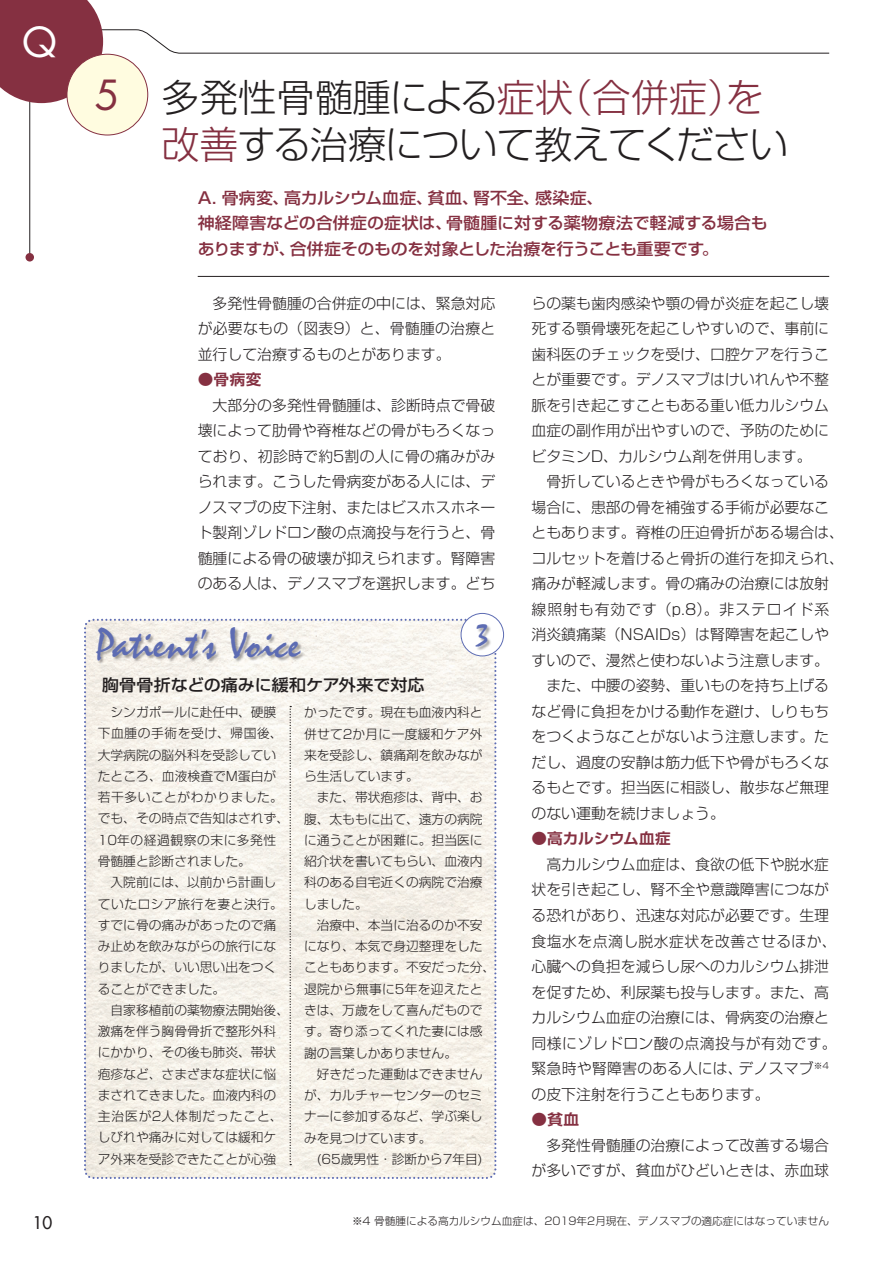
<style>
.page{position:relative;width:893px;height:1263px;background:#fff}
.page>*{position:absolute;margin:0;border:0;box-sizing:border-box;transform-origin:0 0}
.t1{font:40.35px "Mistral";color:#5d6cb3}
.t2{font:40.35px "Futura";color:#853041}
.t3{font:40.35px "Futura";color:#fff}
.t4{font:300 38.25px/46.8px "Shin Go Pro";letter-spacing:-.02em;color:#231f20}
.t5{font:29.7px "Mistral";color:#5d6cb3}
.t6{font:16.95px "Futura";color:#231f20}
.t7{font:500 16.2px/25.5px "Shin Go Pro";letter-spacing:-.01em;color:#853041;scale:1.05 1}
.t8{font:500 16.2px "Shin Go Pro";color:#231f20;scale:1.05 1}
.t9{font:300 14.85px/25.5px "Shin Go Pro";color:#231f20}
.t10{font:700 14.85px "Shin Go Pro De";letter-spacing:.015em;color:#853041;scale:1.05 1}
.t11{font:300 12.75px/21.3px "Shin Go Pro";color:#231f20}
.t12{font:300 10.65px "Shin Go Pro";color:#231f20}
.s1{color:#853041}
.s2{font-family:"Adobe Caslon Pro";font-weight:600;font-style:italic}
</style>
<div class="page">
<svg style="left:29px;top:29px;width:801px;height:226px"></svg>
<div style="left:0;top:0;width:103px;height:103px;background:#853041"></div>
<div style="left:67px;top:54px;width:81px;height:81px;background:#fffce0;border-radius:50%"></div>
<div style="left:67px;top:54px;width:81px;height:81px;border:1px solid #853041;border-radius:50%"></div>
<div style="left:26px;top:253px;width:8px;height:8px;background:#853041;border-radius:50%"></div>
<hr style="left:198px;top:276px;width:631px;height:1px;background:#231f20">
<svg style="left:461px;top:613px;width:43px;height:43px"></svg>
<div style="left:461px;top:613px;width:43px;height:43px;border:1px solid #5d6cb3;border-radius:50%"></div>
<svg style="left:84px;top:617px;width:414px;height:562px"></svg>
<h1 class="t3" style="left:22px;top:14px;width:36px">Q</h1>
<p class="t6" style="left:33px;top:1212px;width:21px">10</p>
<h1 class="t2" style="left:95px;top:67px;width:26px">5</h1>
<h2 class="t4" style="left:162px;top:70px;width:628px">多発性骨髄腫による<span class="s1">症状（合併症）を改善</span>する治療について教えてください</h2>
<p class="t7" style="left:198px;top:183px;width:545px">A．骨病変、高カルシウム血症、貧血、腎不全、感染症、<br>神経障害などの合併症の症状は、骨髄腫に対する薬物療法で軽減する場合もありますが、合併症そのものを対象とした治療を行うことも重要です。</p>
<p class="t9" style="left:198px;top:288px;width:299px;text-align:justify">　多発性骨髄腫の合併症の中には、緊急対応が必要なもの（図表9）と、骨髄腫の治療と並行して治療するものとがあります。</p>
<p class="t10" style="left:198px;top:367px;width:62px">●骨病変</p>
<p class="t9" style="left:198px;top:390px;width:299px;text-align:justify">　大部分の多発性骨髄腫は、診断時点で骨破壊によって肋骨や脊椎などの骨がもろくなっており、初診時で約5割の人に骨の痛みがみられます。こうした骨病変がある人には、デノスマブの皮下注射、またはビスホスホネート製剤ゾレドロン酸の点滴投与を行うと、骨髄腫による骨の破壊が抑えられます。腎障害のある人は、デノスマブを選択します。どち</p>
<h1 class="t1" style="left:96px;top:620px;width:205px">Patient<span class="s2">'</span>s Voice</h1>
<h3 class="t5" style="left:476px;top:618px;width:14px">3</h3>
<p class="t8" style="left:102px;top:671px;width:309px">胸骨骨折などの痛みに緩和ケア外来で対応</p>
<p class="t11" style="left:98px;top:700px;width:193px;text-indent:13px">シンガポールに赴任中、硬膜下血腫の手術を受け、帰国後、大学病院の脳外科を受診していたところ、血液検査でM蛋白が若干多いことがわかりました。でも、その時点で告知はされず、<br>10年の経過観察の末に多発性骨髄腫と診断されました。　</p>
<p class="t11" style="left:98px;top:870px;width:187px;text-indent:13px">入院前には、以前から計画していたロシア旅行を妻と決行。すでに骨の痛みがあったので痛み止めを飲みながらの旅行になりましたが、いい思い出をつくることができました。</p>
<p class="t11" style="left:98px;top:998px;width:193px;text-indent:13px">自家移植前の薬物療法開始後、激痛を伴う胸骨骨折で整形外科にかかり、その後も肺炎、帯状疱疹など、さまざまな症状に悩まされてきました。血液内科の主治医が2人体制だったこと、しびれや痛みに対しては緩和ケア外来を受診できたことが心強</p>
<p class="t11" style="left:304px;top:700px;width:180px;text-align:justify">かったです。現在も血液内科と併せて2か月に一度緩和ケア外来を受診し、鎮痛剤を飲みながら生活しています。</p>
<p class="t11" style="left:304px;top:785px;width:180px;text-align:justify;text-indent:13px">また、帯状疱疹は、背中、お腹、太ももに出て、遠方の病院に通うことが困難に。担当医に紹介状を書いてもらい、血液内科のある自宅近くの病院で治療しました。</p>
<p class="t11" style="left:304px;top:913px;width:193px;text-indent:13px">治療中、本当に治るのか不安になり、本気で身辺整理をしたこともあります。不安だった分、退院から無事に5年を迎えたときは、万歳をして喜んだものです。寄り添ってくれた妻には感謝の言葉しかありません。</p>
<p class="t11" style="left:304px;top:1062px;width:180px;text-align:justify;text-indent:13px">好きだった運動はできませんが、カルチャーセンターのセミナーに参加するなど、学ぶ楽しみを見つけています。</p>
<p class="t11" style="left:317px;top:1147px;width:167px">(65歳男性・診断から7年目)</p>
<p class="t9" style="left:531px;top:288px;width:314px">らの薬も歯肉感染や顎の骨が炎症を起こし壊死する顎骨壊死を起こしやすいので、事前に歯科医のチェックを受け、口腔ケアを行うことが重要です。デノスマブはけいれんや不整脈を引き起こすこともある重い低カルシウム血症の副作用が出やすいので、予防のためにビタミンD、カルシウム剤を併用します。<br>　骨折しているときや骨がもろくなっている場合に、患部の骨を補強する手術が必要なこともあります。脊椎の圧迫骨折がある場合は、コルセットを着けると骨折の進行を抑えられ、痛みが軽減します。骨の痛みの治療には放射線照射も有効です（p.8）。非ステロイド系消炎鎮痛薬（NSAIDs）は腎障害を起こしやすいので、漫然と使わないよう注意します。　また、中腰の姿勢、重いものを持ち上げるなど骨に負担をかける動作を避け、しりもちをつくようなことがないよう注意します。ただし、過度の安静は筋力低下や骨がもろくなるもとです。担当医に相談し、散歩など無理のない運動を続けましょう。</p>
<p class="t10" style="left:531px;top:827px;width:134px">●高カルシウム血症</p>
<p class="t9" style="left:531px;top:850px;width:307px">　高カルシウム血症は、食欲の低下や脱水症状を引き起こし、腎不全や意識障害につながる恐れがあり、迅速な対応が必要です。生理食塩水を点滴し脱水症状を改善させるほか、心臓への負担を減らし尿へのカルシウム排泄を促すため、利尿薬も投与します。また、高カルシウム血症の治療には、骨病変の治療と同様にゾレドロン酸の点滴投与が有効です。緊急時や腎障害のある人には、デノスマブ<sup>※4</sup>の皮下注射を行うこともあります。</p>
<p class="t10" style="left:531px;top:1107px;width:47px">●貧血</p>
<p class="t9" style="left:531px;top:1130px;width:299px">　多発性骨髄腫の治療によって改善する場合が多いですが、貧血がひどいときは、赤血球</p>
<p class="t12" style="left:352px;top:1212px;width:479px">※4 骨髄腫による高カルシウム血症は、2019年2月現在、デノスマブの適応症にはなっていません</p>
</div>
